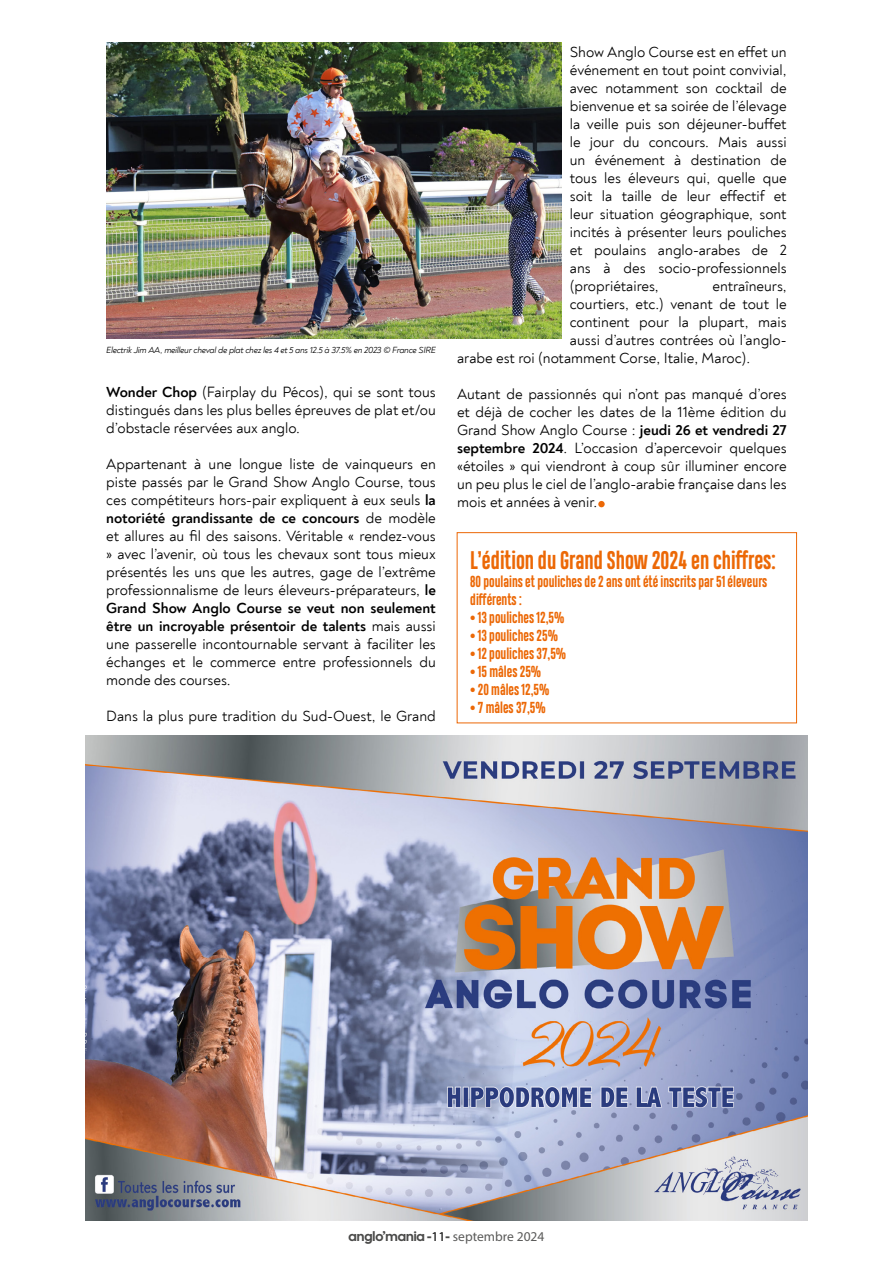
<style>
.page{position:relative;width:893px;height:1263px;background:#fff}
.page>*{position:absolute;margin:0;border:0;box-sizing:border-box;transform-origin:0 0}
.t1{font:700 24px "Heading Compressed Pro";color:#ec6806}
.t2{font:15px/18px "Noah";color:#000;text-align:justify}
.t3{font:700 15px/18px "Heading Compressed Pro";color:#ec6806}
.t4{font:600 13.5px "Cal Sans";color:#4a4a49}
.t5{font:italic 9px "Noah";letter-spacing:-.03em;color:#000}
.s1{font-weight:700}
.s2{font-family:"Myriad Pro";font-weight:400;color:#000}
.s3{font-family:"Myriad Pro";font-weight:400;color:#5a5a59}
</style>
<div class="page">
<img style="left:85px;top:736px;width:723px;height:484px">
<img style="left:106px;top:43px;width:455px;height:295px">
<div style="left:598px;top:501px;width:7px;height:6px;background:#ec6806;border-radius:50%"></div>
<div style="left:457px;top:532px;width:340px;height:191px;border:1px solid #ec6806"></div>
<p class="t5" style="left:106px;top:344px;width:331px">Electrik Jim AA, meilleur cheval de plat chez les 4 et 5 ans 12.5 à 37.5% en 2023 © France SIRE</p>
<p class="t2" style="left:106px;top:383px;width:331px"><span class="s1">Wonder Chop</span> (Fairplay du Pécos), qui se sont tous distingués dans les plus belles épreuves de plat et/ou d’obstacle réservées aux anglo.</p>
<p class="t2" style="left:106px;top:455px;width:331px">Appartenant à une longue liste de vainqueurs en piste passés par le Grand Show Anglo Course, tous ces compétiteurs hors-pair expliquent à eux seuls <span class="s1">la notoriété grandissante de ce concours</span> de modèle et allures au fil des saisons. Véritable « rendez-vous » avec l’avenir, où tous les chevaux sont tous mieux présentés les uns que les autres, gage de l’extrême professionnalisme de leurs éleveurs-préparateurs, <span class="s1">le Grand Show Anglo Course se veut non seulement être un incroyable présentoir de talents</span> mais aussi une passerelle incontournable servant à faciliter les échanges et le commerce entre professionnels du monde des courses.</p>
<p class="t2" style="left:106px;top:707px;width:331px">Dans la plus pure tradition du Sud-Ouest, le Grand</p>
<p class="t2" style="left:570px;top:43px;width:218px">Show Anglo Course est en effet un événement en tout point convivial, avec notamment son cocktail de bienvenue et sa soirée de l’élevage la veille puis son déjeuner-buffet le jour du concours. Mais aussi un événement à destination de tous les éleveurs qui, quelle que soit la taille de leur effectif et leur situation géographique, sont incités à présenter leurs pouliches et poulains anglo-arabes de 2 ans à des socio-professionnels (propriétaires,</p>
<p class="t2" style="left:713px;top:277px;width:76px">entraîneurs,</p>
<p class="t2" style="left:570px;top:295px;width:218px">courtiers, etc.) venant de tout le</p>
<p class="t2" style="left:570px;top:313px;width:218px">continent pour la plupart, mais</p>
<p class="t2" style="left:570px;top:331px;width:218px">aussi d’autres contrées où l’anglo-</p>
<p class="t2" style="left:457px;top:349px;width:295px">arabe est roi (notamment Corse, Italie, Maroc).</p>
<p class="t2" style="left:457px;top:385px;width:331px">Autant de passionnés qui n’ont pas manqué d’ores et déjà de cocher les dates de la 11ème édition du Grand Show Anglo Course : <span class="s1">jeudi 26 et vendredi 27 septembre 2024</span>. L’occasion d’apercevoir quelques «étoiles » qui viendront à coup sûr illuminer encore un peu plus le ciel de l’anglo-arabie française dans les mois et années à venir.</p>
<h1 class="t1" style="left:470px;top:545px;width:307px">L’édition du Grand Show 2024 en chiffres:</h1>
<p class="t3" style="left:470px;top:573px;width:299px">80 poulains et pouliches de 2 ans ont été inscrits par 51 éleveurs différents :</p>
<p class="t3" style="left:470px;top:609px;width:96px">• 13 pouliches 12,5%</p>
<p class="t3" style="left:470px;top:627px;width:89px">• 13 pouliches 25%</p>
<p class="t3" style="left:470px;top:645px;width:98px">• 12 pouliches 37,5%</p>
<p class="t3" style="left:470px;top:663px;width:73px">• 15 mâles 25%</p>
<p class="t3" style="left:470px;top:681px;width:81px">• 20 mâles 12,5%</p>
<p class="t3" style="left:470px;top:699px;width:77px">• 7 mâles 37,5%</p>
<p class="t4" style="left:348px;top:1225px;width:197px">anglo’mania -<span class="s2">11</span>- <span class="s3">septembre 2024</span></p>
</div>
